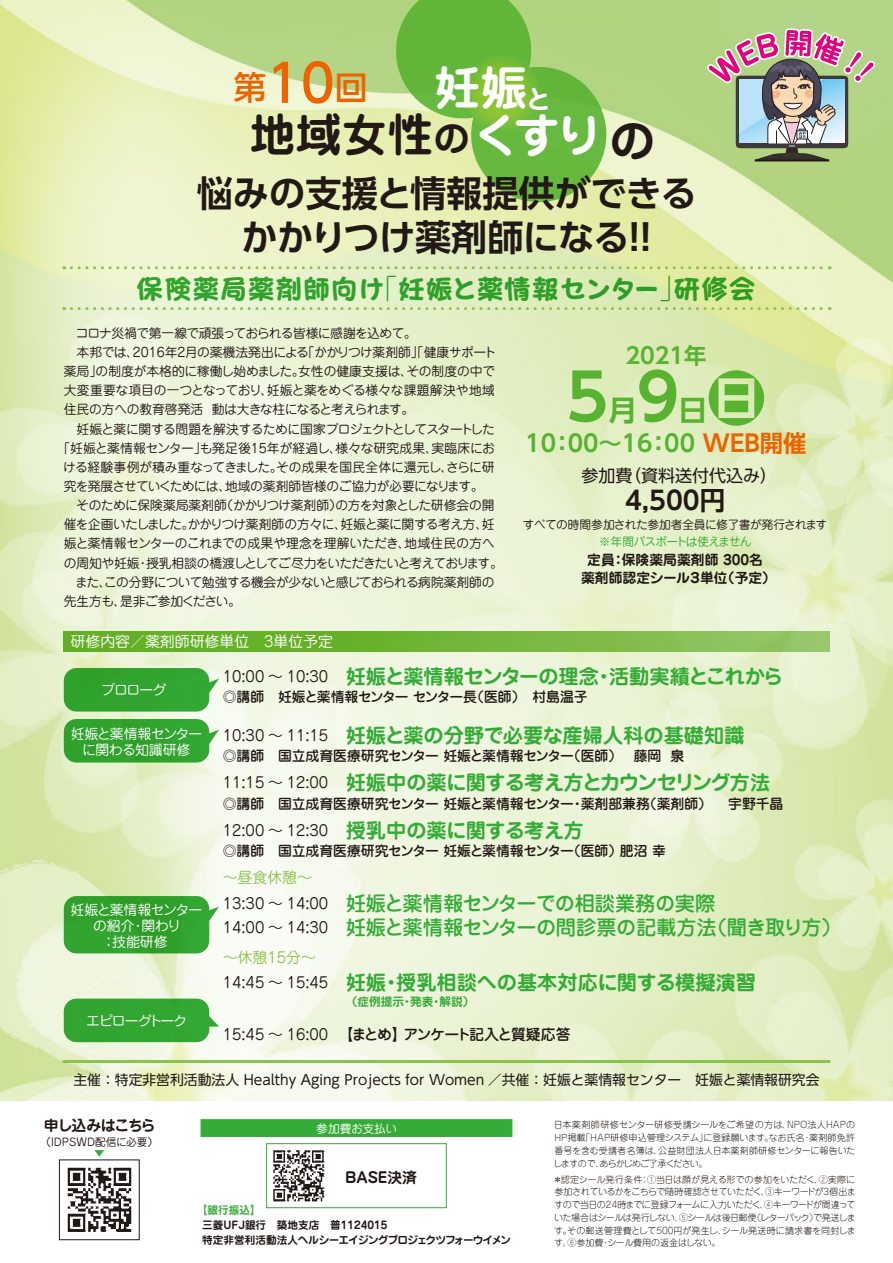
<style>
.page{position:relative;width:893px;height:1263px;background:#fff}
.page>*{position:absolute;margin:0;border:0;box-sizing:border-box;transform-origin:0 0}
.t1{font:700 63.75px "UD Shin Go Pr 6 N De";color:#58b331}
.t2{font:700 46.65px "Jun 501 Pro";color:#fff}
.t3{font:700 45.9px "Jun 501 Pro";color:#221815}
.t4{font:700 36.15px/43.7px "UD Shin Go Pr 6 N De";letter-spacing:-.01em;color:#221815;text-align:center}
.t5{font:500 33px "UD Shin Go Pr 6 N";color:#ec6300}
.t6{font:27.6px "Pop Joy Std B";color:#35ac37}
.t7{font:700 25.5px "UD Shin Go Pr 6 N De";color:#221815}
.t8{font:700 23.4px "UD Shin Go Pr 6 N De";color:#58b331}
.t9{font:700 22.35px "UD Shin Go Pr 6 N De";color:#58b331}
.t10{font:700 20.25px "Jun 501 Pro";letter-spacing:-.02em;color:#35ac37}
.t11{font:500 20.25px/24.5px "Jun 34 Pro";letter-spacing:-.02em;color:#35ac37}
.t12{font:700 20.25px "Jun 501 Pro";color:#35ac37}
.t13{font:16.95px "UD Shin Go Pr 6 N";color:#221815}
.t14{font:500 14.85px "Jun 34 Pro";letter-spacing:-.095em;color:#221815}
.t15{font:14.85px "Jun 201 Pro";color:#fff}
.t16{font:14.85px "Jun 201 Pro";color:#8bc34d}
.t17{font:700 14.85px "Jun 501 Pro";letter-spacing:-.075em;color:#221815}
.t18{font:700 14.85px "Jun 501 Pro";letter-spacing:-.01em;color:#221815}
.t19{font:500 13.8px "Jun 34 Pro";color:#221815}
.t20{font:13.8px "UD Shin Go Pr 6 N";color:#221815}
.t21{font:700 13.8px/18.5px "Jun 501 Pro";color:#221815;text-align:center}
.t22{font:500 13.8px "Jun 34 Pro";letter-spacing:-.025em;color:#221815}
.t23{font:13.8px/15.9px "Jun 201 Pro";letter-spacing:-.055em;color:#fff;text-align:center}
.t24{font:13.8px/15.9px "Jun 201 Pro";letter-spacing:-.01em;color:#fff;text-align:center}
.t25{font:13.8px "Jun 201 Pro";letter-spacing:-.075em;color:#fff}
.t26{font:12.75px "Jun 201 Pro";letter-spacing:-.03em;color:#221815}
.t27{font:12.75px "Jun 201 Pro";color:#221815}
.t28{font:12.75px "Jun 201 Pro";letter-spacing:-.055em;color:#221815}
.t29{font:12.75px "Jun 201 Pro";letter-spacing:-.05em;color:#221815}
.t30{font:12.75px "Jun 201 Pro";letter-spacing:-.065em;color:#221815}
.t31{font:12.75px "Jun 201 Pro";letter-spacing:-.005em;color:#221815}
.t32{font:11.7px "Jun 201 Pro";letter-spacing:-.035em;color:#221815}
.t33{font:11.7px "Jun 201 Pro";letter-spacing:-.06em;color:#35ac37}
.t34{font:700 11.7px "Jun 501 Pro";color:#35ac37}
.t35{font:11.7px "Jun 201 Pro";letter-spacing:-.015em;color:#fff}
.t36{font:700 10.65px/14.9px "Jun 501 Pro";color:#221815}
.t37{font:10.65px "Jun 201 Pro";color:#221815}
.t38{font:700 10.65px "Jun 501 Pro";color:#35ac37}
.t39{font:300 9px/12.8px "Jun 101 Pro";letter-spacing:-.02em;color:#221815;text-align:justify}
.s1{font-size:51.75px}
.s2{font-size:25.5px}
.s3{font-size:36.45px}
.s4{font-size:46.65px;color:#fff}
.s5{font-family:"Jun 101 Pro";font-weight:300}
.s6{font-size:28.65px}
.s7{font-size:58.5px}
.s8{color:#ec6300}
.s9{font-family:"Jun 201 Pro";font-weight:400;font-size:14.85px;color:#221815}
.s10{font-family:"Jun 201 Pro";font-weight:400}
</style>
<div class="page">
<img style="left:0;top:0;width:893px;height:1101px">
<svg style="left:71px;top:307px;width:759px;height:3px;background:#c9e19e"></svg>
<hr style="left:64px;top:1060px;width:765px;height:3px;background:#8bc34d">
<svg style="left:71px;top:266px;width:759px;height:3px;background:#cce29f"></svg>
<svg style="left:396px;top:0;width:210px;height:202px;background:#8fc85f"></svg>
<svg style="left:707px;top:28px;width:168px;height:133px;background:#aeac96"></svg>
<div style="left:64px;top:631px;width:765px;height:21px;background:linear-gradient(to right,#58ab16,#93c363)"></div>
<svg style="left:64px;top:668px;width:155px;height:43px;background:#3faa3c"></svg>
<svg style="left:64px;top:719px;width:155px;height:43px;background:#3ea93b"></svg>
<svg style="left:64px;top:896px;width:155px;height:57px;background:#3ea83a"></svg>
<svg style="left:64px;top:998px;width:155px;height:44px;background:#42ad41"></svg>
<img style="left:273px;top:1150px;width:52px;height:52px">
<div style="left:266px;top:1143px;width:181px;height:65px;border:1px solid #35ac37"></div>
<div style="left:201px;top:1119px;width:311px;height:18px;background:#35ac37;border:1px solid #35ac37"></div>
<img style="left:67px;top:1167px;width:65px;height:65px">
<div style="left:59px;top:1160px;width:80px;height:80px;border:1px solid #221815"></div>
<h3 class="t5" style="left:234px;top:60px;width:136px">第<span class="s1">10</span>回</h3>
<h2 class="t2" style="left:434px;top:51px;width:119px">妊娠<span class="s2">と</span></h2>
<h3 class="t3" style="left:250px;top:98px;width:407px">地域女性<span class="s3">の</span><span class="s4">くすり</span>の</h3>
<h3 class="t4" style="left:197px;top:171px;width:502px">悩みの支援と情報提供ができるかかりつけ薬剤師になる!!</h3>
<h3 class="t6" style="left:137px;top:271px;width:621px">保険薬局薬剤師向け<span class="s5">「</span>妊娠と薬情報センター<span class="s5">」</span>研修会</h3>
<h3 class="t26" style="left:64px;top:323px;width:354px">　コロナ災禍で第一線で頑張っておられる皆様に感謝を込めて。</h3>
<h3 class="t26" style="left:64px;top:342px;width:434px">　本邦では、2016年2月の薬機法発出による「かかりつけ薬剤師」「健康サポート</h3>
<h3 class="t27" style="left:64px;top:361px;width:433px">薬局」の制度が本格的に稼働し始めました。女性の健康支援は、その制度の中で</h3>
<h3 class="t31" style="left:64px;top:380px;width:432px">大変重要な項目の一つとなっており、妊娠と薬をめぐる様々な課題解決や地域</h3>
<h3 class="t26" style="left:64px;top:399px;width:352px">住民の方への教育啓発活 動は大きな柱になると考えられます。</h3>
<h3 class="t28" style="left:64px;top:419px;width:433px">　妊娠と薬に関する問題を解決するために国家プロジェクトとしてスタートした</h3>
<h3 class="t27" style="left:57px;top:438px;width:439px">「妊娠と薬情報センター」も発足後15年が経過し、様々な研究成果、実臨床にお</h3>
<h3 class="t26" style="left:63px;top:457px;width:433px">ける経験事例が積み重なってきました。その成果を国民全体に還元し、さらに研</h3>
<h3 class="t26" style="left:64px;top:476px;width:421px">究を発展させていくためには、地域の薬剤師皆様のご協力が必要になります。</h3>
<h3 class="t26" style="left:64px;top:495px;width:432px">　そのために保険薬局薬剤師（かかりつけ薬剤師）の方を対象とした研修会の開</h3>
<h3 class="t29" style="left:64px;top:514px;width:432px">催を企画いたしました。かかりつけ薬剤師の方々に、妊娠と薬に関する考え方、妊</h3>
<h3 class="t26" style="left:64px;top:533px;width:433px">娠と薬情報センターのこれまでの成果や理念を理解いただき、地域住民の方へ</h3>
<h3 class="t30" style="left:64px;top:553px;width:441px">の周知や妊娠・授乳相談の橋渡しとしてご尽力をいただきたいと考えております。</h3>
<h3 class="t28" style="left:64px;top:572px;width:432px">　また、この分野について勉強する機会が少ないと感じておられる病院薬剤師の</h3>
<h3 class="t26" style="left:64px;top:591px;width:179px">先生方も、是非ご参加ください。</h3>
<h3 class="t9" style="left:625px;top:337px;width:83px">2021年</h3>
<h1 class="t1" style="left:566px;top:345px;width:201px">5<span class="s6">月</span>9<span class="s6">日</span><span class="s7">日</span></h1>
<h3 class="t8" style="left:525px;top:424px;width:283px">10：00～16：00 <span class="s8">WEB開催</span></h3>
<h3 class="t13" style="left:582px;top:461px;width:197px">参加費（資料送付代込み）</h3>
<h3 class="t7" style="left:625px;top:480px;width:102px">4,500円</h3>
<p class="t32" style="left:523px;top:515px;width:306px">すべての時間参加された参加者全員に修了書が発行されます</p>
<p class="t33" style="left:599px;top:532px;width:154px">※年間パスポートは使えません</p>
<h3 class="t21" style="left:581px;top:549px;width:197px">定員：保険薬局薬剤師 300名<br>薬剤師認定シール３単位（予定）</h3>
<h3 class="t15" style="left:71px;top:630px;width:264px">研修内容／薬剤師研修単位　3単位予定</h3>
<h3 class="t10" style="left:223px;top:660px;width:562px"><span class="s9">10:00 ～ 10:30</span> 妊娠と薬情報センターの理念・活動実績とこれから</h3>
<h3 class="t22" style="left:223px;top:686px;width:366px">◎講師　妊娠と薬情報センター センター長（医師）　村島温子</h3>
<h3 class="t12" style="left:223px;top:719px;width:523px"><span class="s9">10:30 ～ 11:15</span> 妊娠と薬の分野で必要な産婦人科の基礎知識</h3>
<h3 class="t19" style="left:223px;top:744px;width:477px">◎講師　国立成育医療研究センター 妊娠と薬情報センター（医師）　 藤岡 泉　</h3>
<h3 class="t10" style="left:223px;top:767px;width:549px"><span class="s9">11:15 ～ 12:00</span> 妊娠中の薬に関する考え方とカウンセリング方法</h3>
<h3 class="t19" style="left:223px;top:792px;width:576px">◎講師　国立成育医療研究センター 妊娠と薬情報センター・薬剤部兼務（薬剤師） 　宇野千晶　</h3>
<h3 class="t10" style="left:223px;top:814px;width:362px"><span class="s9">12:00 ～ 12:30</span> 授乳中の薬に関する考え方</h3>
<h3 class="t19" style="left:223px;top:840px;width:445px">◎講師　国立成育医療研究センター 妊娠と薬情報センター（医師）肥沼 幸</h3>
<h3 class="t16" style="left:223px;top:865px;width:91px">～昼食休憩～</h3>
<h3 class="t11" style="left:223px;top:889px;width:620px"><span class="s9">13:30 ～ 14:00</span> 妊娠と薬情報センターでの相談業務の実際<br><span class="s9">14:00 ～ 14:30</span> 妊娠と薬情報センターの問診票の記載方法（聞き取り方）</h3>
<h3 class="t16" style="left:223px;top:945px;width:95px">～休憩15分～</h3>
<h3 class="t12" style="left:223px;top:966px;width:535px"><span class="s9">14:45 ～ 15:45</span> 妊娠・授乳相談への基本対応に関する模擬演習</h3>
<p class="t34" style="left:346px;top:992px;width:130px">（症例提示・発表・解説）</p>
<h3 class="t14" style="left:223px;top:1023px;width:349px"><span class="s10">15:45 ～ 16:00</span> 【まとめ】アンケート記入と質疑応答</h3>
<h3 class="t23" style="left:101px;top:681px;width:67px">プロローグ</h3>
<h3 class="t23" style="left:71px;top:725px;width:133px">妊娠と薬情報センターに関わる知識研修</h3>
<h3 class="t24" style="left:71px;top:900px;width:133px">妊娠と薬情報センターの紹介・関わり<br>：技能研修</h3>
<h3 class="t25" style="left:86px;top:1010px;width:103px">エピローグトーク</h3>
<h3 class="t20" style="left:73px;top:1068px;width:748px">主催：特定非営利活動法人 Healthy Aging Projects for Women ／共催：妊娠と薬情報センター　妊娠と薬情報研究会</h3>
<h3 class="t17" style="left:44px;top:1113px;width:113px">申し込みはこちら</h3>
<p class="t37" style="left:40px;top:1133px;width:119px">（IDPSWD配信に必要）</p>
<p class="t38" style="left:94px;top:1145px;width:12px">▼</p>
<p class="t35" style="left:316px;top:1119px;width:82px">参加費お支払い</p>
<h3 class="t18" style="left:345px;top:1165px;width:73px">BASE決済</h3>
<p class="t38" style="left:197px;top:1202px;width:65px">【銀行振込】</p>
<p class="t36" style="left:202px;top:1217px;width:310px">三菱UFJ銀行　築地支店　普1124015<br>特定非営利活動法人ヘルシーエイジングプロジェクツフォーウイメン</p>
<p class="t39" style="left:553px;top:1117px;width:303px">日本薬剤師研修センター研修受講シールをご希望の方は、NPO法人HAPのHP掲載「HAP研修申込管理システム」に登録願います。なお氏名・薬剤師免許番号を含む受講者名簿は、公益財団法人日本薬剤師研修センターに報告いたしますので、あらかじめご了承ください。</p>
<p class="t39" style="left:553px;top:1172px;width:304px">＊認定シール発行条件：①当日は顔が見える形での参加をいただく、②実際に参加されているかをこちらで随時確認させていただく、③キーワードが3個出ますので当日の24時までに登録フォームに入力いただく、④キーワードが間違っていた場合はシールは発行しない、⑤シールは後日郵便（レターパック）で発送します。その郵送管理費として500円が発生し、シール発送時に請求書を同封します、⑥参加費・シール費用の返金はしない。</p>
</div>
